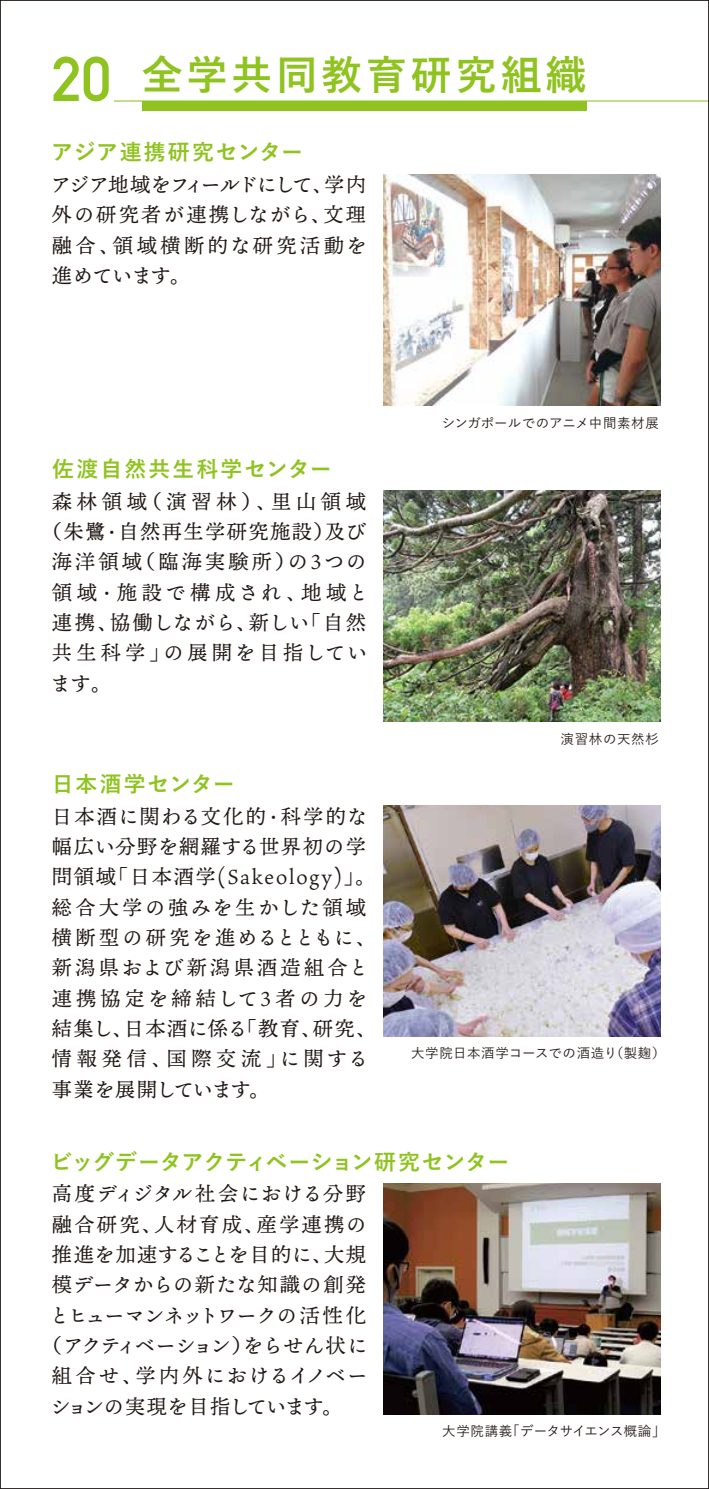
<style>
.page{position:relative;width:709px;height:1489px;background:#fff}
.page>*{position:absolute;margin:0;border:0;box-sizing:border-box;transform-origin:0 0}
.t1{font:700 40.75px "Yu Go";letter-spacing:.1em;color:#8fc31f}
.t2{font:700 22px "Yu Go";letter-spacing:.005em;color:#8fc31f}
.t3{font:700 22px "Yu Go";letter-spacing:.095em;color:#8fc31f}
.t4{font:700 22px "Yu Go";letter-spacing:.065em;color:#8fc31f}
.t5{font:700 22px "Yu Go";letter-spacing:.08em;color:#8fc31f}
.t6{font:20.25px/30.2px "Ten Mincho Text";letter-spacing:.08em;color:#221815;text-align:justify}
.t7{font:20.25px "Ten Mincho Text";letter-spacing:.045em;color:#221815}
.t8{font:20.25px "Ten Mincho Text";letter-spacing:-.01em;color:#221815}
.t9{font:20.25px "Ten Mincho Text";letter-spacing:.03em;color:#221815}
.t10{font:20.25px "Ten Mincho Text";letter-spacing:-.02em;color:#221815}
.t11{font:20.25px "Ten Mincho Text";letter-spacing:.155em;color:#221815}
.t12{font:20.25px "Ten Mincho Text";letter-spacing:.055em;color:#221815}
.t13{font:20.25px "Ten Mincho Text";letter-spacing:.115em;color:#221815}
.t14{font:20.25px "Ten Mincho Text";letter-spacing:-.045em;color:#221815}
.t15{font:20.25px "Ten Mincho Text";letter-spacing:.235em;color:#221815}
.t16{font:20.25px "Ten Mincho Text";letter-spacing:.205em;color:#221815}
.t17{font:20.25px "Ten Mincho Text";letter-spacing:.19em;color:#221815}
.t18{font:500 13.5px "Yu Go";letter-spacing:.04em;color:#221815}
.t19{font:500 13.5px "Yu Go";letter-spacing:.005em;color:#221815}
.t20{font:500 13.5px "Yu Go";letter-spacing:-.005em;color:#221815}
.s1{font-family:"DIN Alternate";font-size:62px}
</style>
<div class="page">
<hr style="left:114px;top:100px;width:595px;height:1px;background:#8fc31f">
<div style="left:142px;top:101px;width:444px;height:10px;background:#8fc31f"></div>
<img style="left:383px;top:174px;width:277px;height:231px">
<img style="left:383px;top:491px;width:277px;height:230px">
<img style="left:383px;top:806px;width:277px;height:230px">
<img style="left:383px;top:1183px;width:277px;height:231px">
<h1 class="t1" style="left:51px;top:52px;width:536px"><span class="s1">20</span> 全学共同教育研究組織</h1>
<p class="t4" style="left:51px;top:140px;width:253px">アジア連携研究センター</p>
<p class="t6" style="left:51px;top:170px;width:317px">アジア地域をフィールドにして、学内外の研究者が連携しながら、文理融合、領域横断的な研究活動を進めています。</p>
<p class="t3" style="left:52px;top:456px;width:281px">佐渡自然共生科学センター</p>
<p class="t15" style="left:52px;top:490px;width:316px">森林領域（演習林）、里山領域</p>
<p class="t6" style="left:42px;top:517px;width:325px">（朱鷺・自然再生学研究施設）及び</p>
<p class="t11" style="left:52px;top:550px;width:316px">海洋領域（臨海実験所）の3つの</p>
<p class="t16" style="left:52px;top:580px;width:318px">領域・施設で構成され、地域と</p>
<p class="t7" style="left:52px;top:611px;width:316px">連携、協働しながら、新しい「自然</p>
<p class="t17" style="left:52px;top:641px;width:317px">共生科学」の展開を目指してい</p>
<p class="t6" style="left:51px;top:668px;width:62px">ます。</p>
<p class="t5" style="left:52px;top:771px;width:184px">日本酒学センター</p>
<p class="t6" style="left:52px;top:801px;width:325px;text-align:left">日本酒に関わる文化的・科学的な幅広い分野を網羅する世界初の学問領域「日本酒学(Sakeology)」。総合大学の強みを生かした領域横断型の研究を進めるとともに、新潟県および新潟県酒造組合と連携協定を締結して3者の力を結集し、日本酒に係る「教育、研究、情報発信、国際交流」に関する事業を展開しています。</p>
<p class="t20" style="left:442px;top:411px;width:219px">シンガポールでのアニメ中間素材展</p>
<p class="t18" style="left:560px;top:726px;width:100px">演習林の天然杉</p>
<p class="t18" style="left:411px;top:1040px;width:256px">大学院日本酒学コースでの酒造り（製麹）</p>
<p class="t2" style="left:51px;top:1149px;width:460px">ビッグデータアクティベーション研究センター</p>
<p class="t12" style="left:52px;top:1182px;width:315px">高度ディジタル社会における分野</p>
<p class="t13" style="left:52px;top:1212px;width:316px">融合研究、人材育成、産学連携の</p>
<p class="t9" style="left:52px;top:1243px;width:315px">推進を加速することを目的に、大規</p>
<p class="t7" style="left:52px;top:1273px;width:315px">模データからの新たな知識の創発</p>
<p class="t10" style="left:49px;top:1303px;width:318px">とヒューマンネットワークの活性化</p>
<p class="t8" style="left:42px;top:1333px;width:327px">（アクティベーション）をらせん状に</p>
<p class="t6" style="left:52px;top:1360px;width:317px">組合せ、学内外におけるイノベー</p>
<p class="t14" style="left:51px;top:1394px;width:293px">ションの実現を目指しています。</p>
<p class="t19" style="left:442px;top:1418px;width:225px">大学院講義「データサイエンス概論」</p>
</div>
